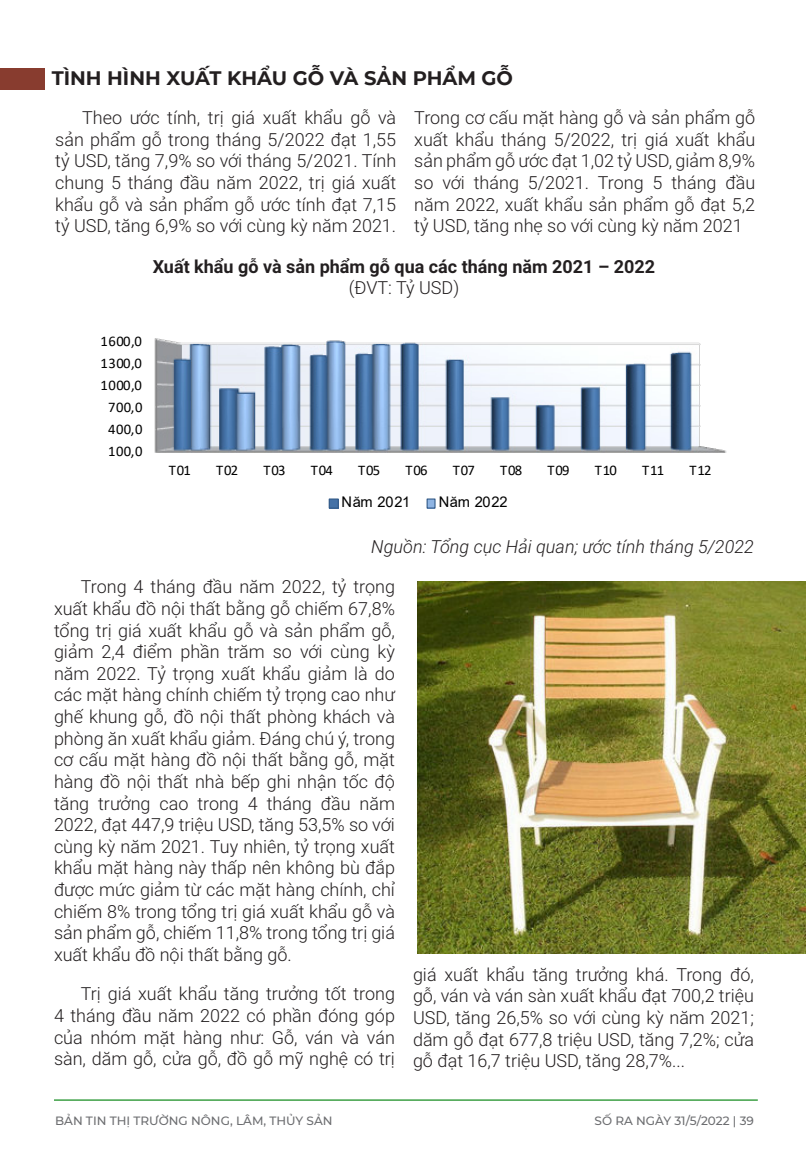
<style>
.page{position:relative;width:808px;height:1149px;background:#fff}
.page>*{position:absolute;margin:0;border:0;box-sizing:border-box;transform-origin:0 0}
.t1{font:700 19.5px "Montserrat";color:#231f20}
.t2{font:300 18px/21.6px "Roboto";color:#231f20;text-align:justify}
.t3{font:700 18px/21.6px "Roboto";color:#231f20;text-align:center}
.t4{font:italic 300 18px "Roboto";color:#231f20}
.t5{font:14.7px "Calibri";letter-spacing:.03em;color:#000}
.t6{font:14.7px "Arial";letter-spacing:-.02em;color:#000}
.t7{font:500 12px "Montserrat";color:#6c6d70}
.s1{font-weight:300}
</style>
<div class="page">
<hr style="left:54px;top:1098px;width:704px;height:2px;background:#3da046">
<div style="left:0;top:68px;width:44px;height:22px;background:#883c2f"></div>
<img style="left:154px;top:338px;width:573px;height:114px">
<div style="left:329px;top:499px;width:9px;height:9px;background:#4572a7"></div>
<div style="left:329px;top:498px;width:10px;height:10px;border:1px solid #345b89"></div>
<div style="left:427px;top:499px;width:8px;height:9px;background:#8eb4e3"></div>
<div style="left:427px;top:498px;width:9px;height:10px;border:1px solid #345b89"></div>
<img style="left:418px;top:581px;width:388px;height:371px">
<p class="t1" style="left:52px;top:64px;width:463px">TÌNH HÌNH XUẤT KHẨU GỖ VÀ SẢN PHẨM GỖ</p>
<p class="t2" style="left:55px;top:106px;width:342px;text-indent:27px">Theo ước tính, trị giá xuất khẩu gỗ và sản phẩm gỗ trong tháng 5/2022 đạt 1,55 tỷ USD, tăng 7,9% so với tháng 5/2021. Tính chung 5 tháng đầu năm 2022, trị giá xuất khẩu gỗ và sản phẩm gỗ ước tính đạt 7,15 tỷ USD, tăng 6,9% so với cùng kỳ năm 2021.</p>
<p class="t2" style="left:414px;top:106px;width:342px">Trong cơ cấu mặt hàng gỗ và sản phẩm gỗ xuất khẩu tháng 5/2022, trị giá xuất khẩu sản phẩm gỗ ước đạt 1,02 tỷ USD, giảm 8,9% so với tháng 5/2021. Trong 5 tháng đầu năm 2022, xuất khẩu sản phẩm gỗ đạt 5,2 tỷ USD, tăng nhẹ so với cùng kỳ năm 2021</p>
<p class="t3" style="left:153px;top:255px;width:504px">Xuất khẩu gỗ và sản phẩm gỗ qua các tháng năm 2021 – 2022 <span class="s1">(ĐVT: Tỷ USD)</span></p>
<p class="t5" style="left:101px;top:330px;width:43px">1600,0</p>
<p class="t5" style="left:101px;top:352px;width:43px">1300,0</p>
<p class="t5" style="left:101px;top:374px;width:43px">1000,0</p>
<p class="t5" style="left:108px;top:397px;width:36px">700,0</p>
<p class="t5" style="left:108px;top:419px;width:36px">400,0</p>
<p class="t5" style="left:108px;top:441px;width:36px">100,0</p>
<p class="t5" style="left:169px;top:460px;width:24px">T01</p>
<p class="t5" style="left:216px;top:460px;width:24px">T02</p>
<p class="t5" style="left:263px;top:460px;width:24px">T03</p>
<p class="t5" style="left:311px;top:460px;width:24px">T04</p>
<p class="t5" style="left:358px;top:460px;width:24px">T05</p>
<p class="t5" style="left:405px;top:460px;width:24px">T06</p>
<p class="t5" style="left:453px;top:460px;width:24px">T07</p>
<p class="t5" style="left:500px;top:460px;width:24px">T08</p>
<p class="t5" style="left:547px;top:460px;width:24px">T09</p>
<p class="t5" style="left:595px;top:460px;width:24px">T10</p>
<p class="t5" style="left:642px;top:460px;width:24px">T11</p>
<p class="t5" style="left:689px;top:460px;width:24px">T12</p>
<p class="t6" style="left:341px;top:492px;width:70px">Năm 2021</p>
<p class="t6" style="left:439px;top:492px;width:70px">Năm 2022</p>
<p class="t4" style="left:371px;top:533px;width:384px">Nguồn: Tổng cục Hải quan; ước tính tháng 5/2022</p>
<p class="t2" style="left:54px;top:575px;width:342px;text-indent:27px">Trong 4 tháng đầu năm 2022, tỷ trọng xuất khẩu đồ nội thất bằng gỗ chiếm 67,8% tổng trị giá xuất khẩu gỗ và sản phẩm gỗ, giảm 2,4 điểm phần trăm so với cùng kỳ năm 2022. Tỷ trọng xuất khẩu giảm là do các mặt hàng chính chiếm tỷ trọng cao như ghế khung gỗ, đồ nội thất phòng khách và phòng ăn xuất khẩu giảm. Đáng chú ý, trong cơ cấu mặt hàng đồ nội thất bằng gỗ, mặt hàng đồ nội thất nhà bếp ghi nhận tốc độ tăng trưởng cao trong 4 tháng đầu năm 2022, đạt 447,9 triệu USD, tăng 53,5% so với cùng kỳ năm 2021. Tuy nhiên, tỷ trọng xuất khẩu mặt hàng này thấp nên không bù đắp được mức giảm từ các mặt hàng chính, chỉ chiếm 8% trong tổng trị giá xuất khẩu gỗ và sản phẩm gỗ, chiếm 11,8% trong tổng trị giá xuất khẩu đồ nội thất bằng gỗ.</p>
<p class="t2" style="left:54px;top:982px;width:342px;text-indent:27px">Trị giá xuất khẩu tăng trưởng tốt trong 4 tháng đầu năm 2022 có phần đóng góp của nhóm mặt hàng như: Gỗ, ván và ván sàn, dăm gỗ, cửa gỗ, đồ gỗ mỹ nghệ có trị</p>
<p class="t2" style="left:413px;top:962px;width:342px">giá xuất khẩu tăng trưởng khá. Trong đó, gỗ, ván và ván sàn xuất khẩu đạt 700,2 triệu USD, tăng 26,5% so với cùng kỳ năm 2021; dăm gỗ đạt 677,8 triệu USD, tăng 7,2%; cửa gỗ đạt 16,7 triệu USD, tăng 28,7%...</p>
<p class="t7" style="left:55px;top:1111px;width:279px">BẢN TIN THỊ TRƯỜNG NÔNG, LÂM, THỦY SẢN</p>
<p class="t7" style="left:595px;top:1111px;width:161px">SỐ RA NGÀY 31/5/2022 | 39</p>
</div>
